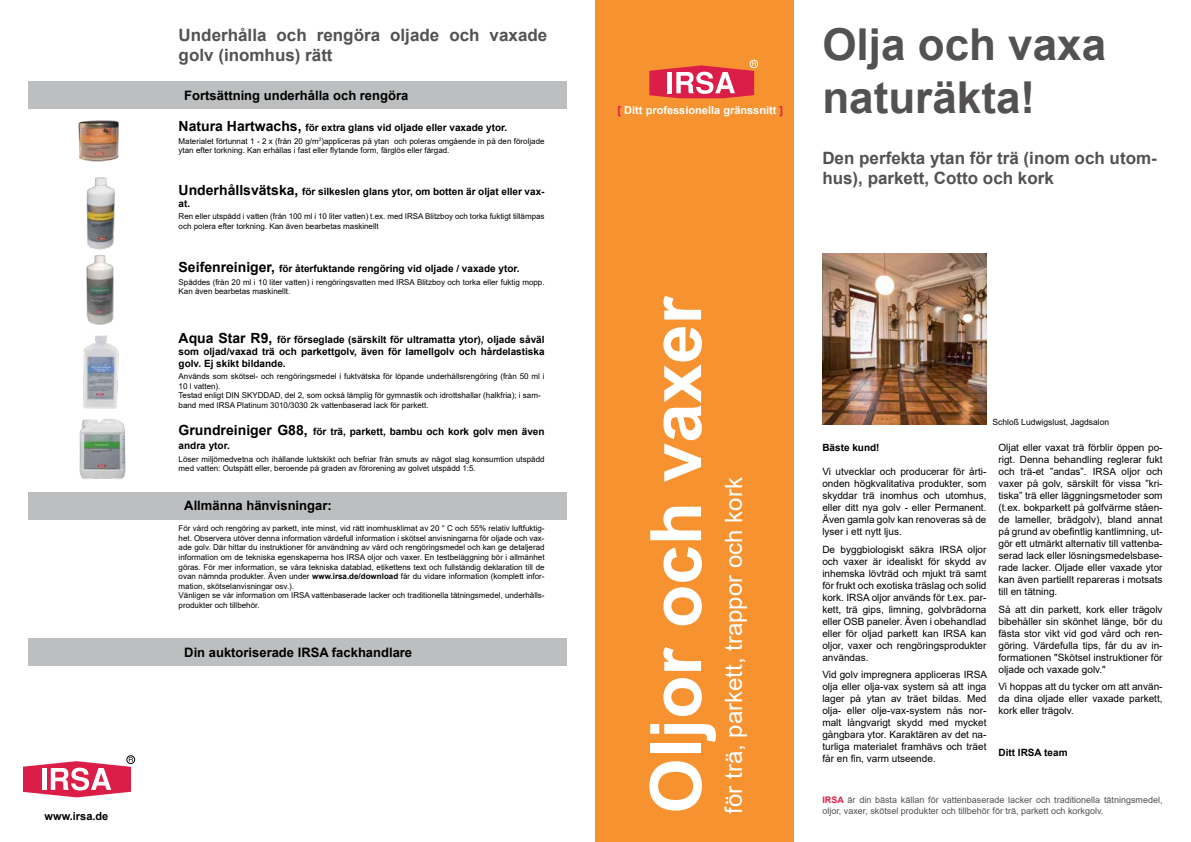
<style>
.page{position:relative;width:1191px;height:842px;background:#fff}
.page>*{position:absolute;margin:0;border:0;box-sizing:border-box;transform-origin:0 0}
.t1{font:700 71px "Arial";color:#fff}
.t2{font:700 44px/52.8px "Arial";color:#535151}
.t3{font:24px "Arial";color:#fff}
.t4{font:700 17px/20.4px "Arial";color:#535151}
.t5{font:700 13px "Arial";color:#000}
.t6{font:700 11px "Arial";color:#fff}
.t7{font:700 11px "Arial";color:#000}
.t8{font:10px/12px "Arial";color:#000;text-align:justify}
.t9{font:700 10px/12px "Arial";color:#000}
.t10{font:9px/10.8px "Arial";color:#535151}
.t11{font:8.5px "Arial";color:#000}
.t12{font:8px/9.6px "Arial";color:#000}
.s1{font-size:14px}
.s2{font-weight:700}
.s3{color:#da1e48}
.s4{font-weight:700;color:#da1e48}
</style>
<div class="page">
<div style="left:595px;top:0;width:199px;height:842px;background:#f79231"></div>
<div style="left:749px;top:60px;width:9px;height:8px;border:1px solid #fff;border-radius:50%"></div>
<svg style="left:649px;top:62px;width:107px;height:36px"></svg>
<img style="left:822px;top:253px;width:164px;height:172px">
<div style="left:126px;top:755px;width:9px;height:9px;border:1px solid #000;border-radius:50%"></div>
<svg style="left:23px;top:757px;width:110px;height:40px"></svg>
<img style="left:78px;top:120px;width:41px;height:42px">
<img style="left:86px;top:254px;width:28px;height:71px">
<div style="left:28px;top:81px;width:539px;height:28px;background:#bcbec0"></div>
<div style="left:28px;top:638px;width:539px;height:28px;background:#bcbec0"></div>
<div style="left:28px;top:492px;width:539px;height:28px;background:#bcbec0"></div>
<img style="left:86px;top:177px;width:29px;height:73px">
<img style="left:83px;top:335px;width:36px;height:74px">
<img style="left:79px;top:418px;width:47px;height:61px">
<h3 class="t7" style="left:45px;top:808px;width:65px">www.irsa.de</h3>
<h3 class="t4" style="left:179px;top:25px;width:370px">Underhålla och rengöra oljade och vaxade golv (inomhus) rätt</h3>
<h3 class="t5" style="left:184px;top:86px;width:225px">Fortsättning underhålla och rengöra</h3>
<p class="t9" style="left:179px;top:122px;width:330px"><span class="s1">Natura Hartwachs,</span> för extra glans vid oljade eller vaxade ytor.</p>
<p class="t12" style="left:179px;top:136px;width:367px">Materialet förtunnat 1 - 2 x (från 20 g/m<sup>2</sup>)appliceras på ytan och poleras omgående in på den föroljade ytan efter torkning. Kan erhållas i fast eller flytande form, färglös eller färgad.</p>
<p class="t9" style="left:179px;top:185px;width:367px"><span class="s1">Underhållsvätska,</span> för silkeslen glans ytor, om botten är oljat eller vax&shy;at.</p>
<p class="t12" style="left:179px;top:211px;width:367px">Ren eller utspädd i vatten (från 100 ml i 10 liter vatten) t.ex. med IRSA Blitzboy och torka fuktigt tillämpas och polera efter torkning. Kan även bearbetas maskinellt</p>
<p class="t9" style="left:179px;top:263px;width:342px"><span class="s1">Seifenreiniger,</span> för återfuktande rengöring vid oljade / vaxade ytor.</p>
<p class="t12" style="left:179px;top:277px;width:367px">Späddes (från 20 ml i 10 liter vatten) i rengöringsvatten med IRSA Blitzboy och torka eller fuktig mopp.<br>Kan även bearbetas maskinellt.</p>
<p class="t9" style="left:179px;top:333px;width:367px;text-align:justify"><span class="s1">Aqua Star R9,</span> för förseglade (särskilt för ultramatta ytor), oljade såväl som oljad/vaxad trä och parkettgolv, även för lamellgolv och hårdelastiska golv. Ej skikt bildande.</p>
<p class="t12" style="left:179px;top:372px;width:367px">Används som skötsel- och rengöringsmedel i fuktvätska för löpande underhållsrengöring (från 50 ml i 10 l vatten).<br>Testad enligt DIN SKYDDAD, del 2, som också lämplig för gymnastik och idrottshallar (halkfria); i sam&shy;band med IRSA Platinum 3010/3030 2k vattenbaserad lack för parkett.</p>
<p class="t9" style="left:179px;top:424px;width:367px;line-height:14.4px"><span class="s1">Grundreiniger G88,</span> för trä, parkett, bambu och kork golv men även andra ytor.</p>
<p class="t12" style="left:179px;top:454px;width:367px">Löser miljömedvetna och ihållande luktskikt och befriar från smuts av något slag konsumtion utspädd med vatten: Outspätt eller, beroende på graden av förorening av golvet utspädd 1:5.</p>
<h3 class="t5" style="left:184px;top:497px;width:149px">Allmänna hänvisningar:</h3>
<p class="t12" style="left:179px;top:524px;width:367px">För vård och rengöring av parkett, inte minst, vid rätt inomhusklimat av 20 ° C och 55% relativ luftfuktig&shy;het. Observera utöver denna information värdefull information i skötsel anvisningarna för oljade och vax&shy;ade golv. Där hittar du instruktioner för användning av vård och rengöringsmedel och kan ge detaljerad information om de tekniska egenskaperna hos IRSA oljor och vaxer. En testbeläggning bör i allmänhet göras. För mer information, se våra tekniska datablad, etikettens text och fullständig deklaration till de ovan nämnda produkter. Även under <span class="s2">www.irsa.de/download</span> får du vidare information (komplett infor&shy;mation, skötselanvisningar osv.).<br>Vänligen se vår information om IRSA vattenbaserade lacker och traditionella tätningsmedel, underhålls&shy;produkter och tillbehör.</p>
<h3 class="t5" style="left:184px;top:643px;width:229px">Din auktoriserade IRSA fackhandlare</h3>
<h3 class="t6" style="left:617px;top:102px;width:167px"><span class="s3">[</span> Ditt professionella gränssnitt <span class="s3">]</span></h3>
<h2 class="t2" style="left:822px;top:19px;width:285px">Olja och vaxa naturäkta!</h2>
<h3 class="t4" style="left:822px;top:148px;width:336px">Den perfekta ytan för trä (inom och utom&shy;hus), parkett, Cotto och kork</h3>
<h1 class="t1" style="left:626px;top:814px;width:519px;rotate:-90deg">Oljor och vaxer</h1>
<h3 class="t3" style="left:717px;top:814px;width:338px;rotate:-90deg">för trä, parkett, trappor och kork</h3>
<p class="t11" style="left:992px;top:416px;width:118px">Schloß Ludwigslust, Jagdsalon</p>
<p class="t9" style="left:822px;top:442px;width:59px">Bäste kund!</p>
<p class="t8" style="left:822px;top:465px;width:166px">Vi utvecklar och producerar för årti&shy;onden högkvalitativa produkter, som skyddar trä inomhus och utomhus, eller ditt nya golv - eller Permanent.<br>Även gamla golv kan renoveras så de lyser i ett nytt ljus.</p>
<p class="t8" style="left:822px;top:543px;width:166px">De byggbiologiskt säkra IRSA oljor och vaxer är idealiskt för skydd av inhemska lövträd och mjukt trä samt för frukt och exotiska träslag och solid kork. IRSA oljor används för t.ex. par&shy;kett, trä gips, limning, golvbrädorna eller OSB paneler. Även i obehandlad eller för oljad parkett kan IRSA kan oljor, vaxer och rengöringsprodukter användas.</p>
<p class="t8" style="left:822px;top:669px;width:166px">Vid golv impregnera appliceras IRSA olja eller olja-vax system så att inga lager på ytan av träet bildas. Med olja- eller olje-vax-system nås nor&shy;malt långvarigt skydd med mycket gångbara ytor. Karaktären av det na&shy;turliga materialet framhävs och träet får en fin, varm utseende.</p>
<p class="t8" style="left:998px;top:441px;width:166px">Oljat eller vaxat trä förblir öppen po&shy;rigt. Denna behandling reglerar fukt och trä-et ”andas”. IRSA oljor och vaxer på golv, särskilt för vissa ”kri&shy;tiska” trä eller läggningsmetoder som (t.ex. bokparkett på golfvärme ståen&shy;de lameller, brädgolv), bland annat på grund av obefintlig kantlimning, ut&shy;gör ett utmärkt alternativ till vattenba&shy;serad lack eller lösningsmedelsbase&shy;rade lacker. Oljade eller vaxade ytor kan även partiellt repareras i motsats till en tätning.</p>
<p class="t8" style="left:998px;top:603px;width:166px">Så att din parkett, kork eller trägolv bibehåller sin skönhet länge, bör du fästa stor vikt vid god vård och ren&shy;göring. Värdefulla tips, får du av in&shy;formationen "Skötsel instruktioner för oljade och vaxade golv."</p>
<p class="t8" style="left:998px;top:681px;width:166px">Vi hoppas att du tycker om att använ&shy;da dina oljade eller vaxade parkett, kork eller trägolv.</p>
<p class="t9" style="left:998px;top:747px;width:71px">Ditt IRSA team</p>
<p class="t10" style="left:822px;top:794px;width:342px"><span class="s4">IRSA</span> är din bästa källan för vattenbaserade lacker och traditionella tätningsmedel, oljor, vaxer, skötsel produkter och tillbehör för trä, parkett och korkgolv.</p>
</div>
